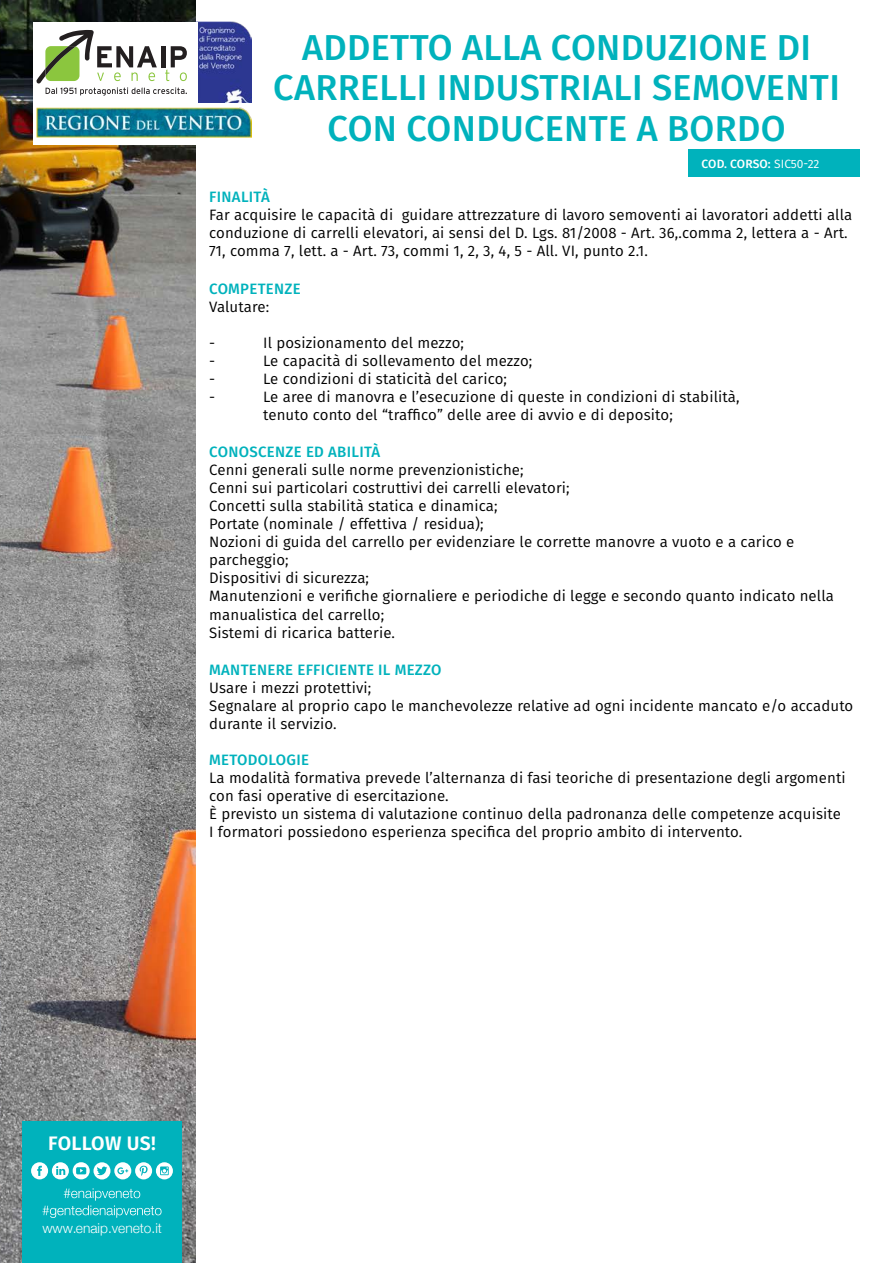
<style>
.page{position:relative;width:893px;height:1263px;background:#fff}
.page>*{position:absolute;margin:0;border:0;box-sizing:border-box;transform-origin:0 0}
.t1{font:500 36px/40.5px "Fira Sans";letter-spacing:.01em;color:#00b2bc;text-align:center}
.t2{font:600 19.5px "Fira Sans";letter-spacing:.015em;color:#fff}
.t3{font:15px/18px "Fira Sans";letter-spacing:.01em;color:#000}
.t4{font:500 15px/18px "Fira Sans";letter-spacing:.02em;color:#00b2bc}
.t5{font:300 13.8px "Helvetica Neue";color:#fff}
.t6{font:500 12px "Fira Sans";letter-spacing:.005em;color:#fff}
.s1{font-weight:400}
.s2{font-weight:500;color:#00b2bc}
.s3{font-weight:400;color:#000}
</style>
<div class="page">
<div style="left:688px;top:149px;width:172px;height:27px;background:#00b2bc"></div>
<img style="left:0;top:0;width:196px;height:1263px">
<img style="left:198px;top:22px;width:53px;height:80px">
<div style="left:22px;top:1121px;width:160px;height:142px;background:#00b2bc"></div>
<svg style="left:31px;top:1162px;width:142px;height:17px"></svg>
<svg style="left:42px;top:1188px;width:120px;height:30px"></svg>
<div style="left:33px;top:22px;width:165px;height:123px;background:#fff"></div>
<svg style="left:36px;top:30px;width:151px;height:66px"></svg>
<img style="left:36px;top:108px;width:216px;height:29px">
<p class="t1" style="left:273px;top:25px;width:568px">ADDETTO ALLA CONDUZIONE DI<br>CARRELLI INDUSTRIALI SEMOVENTI<br>CON CONDUCENTE A BORDO</p>
<p class="t6" style="left:702px;top:155px;width:119px">COD. CORSO: <span class="s1">SIC50-22</span></p>
<p class="t3" style="left:209px;top:187px;width:645px"><span class="s2">FINALITÀ<br></span>Far acquisire le capacità di guidare attrezzature di lavoro semoventi ai lavoratori addetti alla conduzione di carrelli elevatori, ai sensi del D. Lgs. 81/2008 - Art. 36,.comma 2, lettera a - Art.<br>71, comma 7, lett. a - Art. 73, commi 1, 2, 3, 4, 5 - All. VI, punto 2.1.</p>
<p class="t4" style="left:209px;top:279px;width:93px">COMPETENZE<br><span class="s3">Valutare:</span></p>
<p class="t3" style="left:209px;top:333px;width:8px">-</p>
<p class="t3" style="left:263px;top:333px;width:202px">Il posizionamento del mezzo;</p>
<p class="t3" style="left:209px;top:351px;width:8px">-</p>
<p class="t3" style="left:263px;top:351px;width:271px">Le capacità di sollevamento del mezzo;</p>
<p class="t3" style="left:209px;top:369px;width:8px">-</p>
<p class="t3" style="left:263px;top:369px;width:245px">Le condizioni di staticità del carico;</p>
<p class="t3" style="left:209px;top:387px;width:8px">-</p>
<p class="t3" style="left:263px;top:387px;width:478px">Le aree di manovra e l’esecuzione di queste in condizioni di stabilità, tenuto conto del “traffico” delle aree di avvio e di deposito;</p>
<p class="t4" style="left:209px;top:442px;width:173px">CONOSCENZE ED ABILITÀ</p>
<p class="t3" style="left:209px;top:461px;width:316px">Cenni generali sulle norme prevenzionistiche;</p>
<p class="t3" style="left:209px;top:479px;width:362px">Cenni sui particolari costruttivi dei carrelli elevatori;</p>
<p class="t3" style="left:209px;top:497px;width:290px">Concetti sulla stabilità statica e dinamica;</p>
<p class="t3" style="left:209px;top:515px;width:276px">Portate (nominale / effettiva / residua);</p>
<p class="t3" style="left:209px;top:533px;width:587px">Nozioni di guida del carrello per evidenziare le corrette manovre a vuoto e a carico e parcheggio;</p>
<p class="t3" style="left:209px;top:569px;width:161px">Dispositivi di sicurezza;</p>
<p class="t3" style="left:209px;top:587px;width:626px">Manutenzioni e verifiche giornaliere e periodiche di legge e secondo quanto indicato nella manualistica del carrello;</p>
<p class="t3" style="left:209px;top:623px;width:187px">Sistemi di ricarica batterie.</p>
<p class="t4" style="left:209px;top:660px;width:234px">MANTENERE EFFICIENTE IL MEZZO</p>
<p class="t3" style="left:209px;top:679px;width:164px">Usare i mezzi protettivi;</p>
<p class="t3" style="left:209px;top:697px;width:646px">Segnalare al proprio capo le manchevolezze relative ad ogni incidente mancato e/o accaduto durante il servizio.</p>
<p class="t4" style="left:209px;top:750px;width:101px">METODOLOGIE</p>
<p class="t3" style="left:209px;top:769px;width:638px">La modalità formativa prevede l’alternanza di fasi teoriche di presentazione degli argomenti con fasi operative di esercitazione.</p>
<p class="t3" style="left:209px;top:805px;width:633px">È previsto un sistema di valutazione continuo della padronanza delle competenze acquisite</p>
<p class="t3" style="left:209px;top:823px;width:535px">I formatori possiedono esperienza specifica del proprio ambito di intervento.</p>
<p class="t2" style="left:48px;top:1128px;width:109px">FOLLOW US!</p>
<p class="t5" style="left:42px;top:1216px;width:121px">www.enaip.veneto.it</p>
</div>
